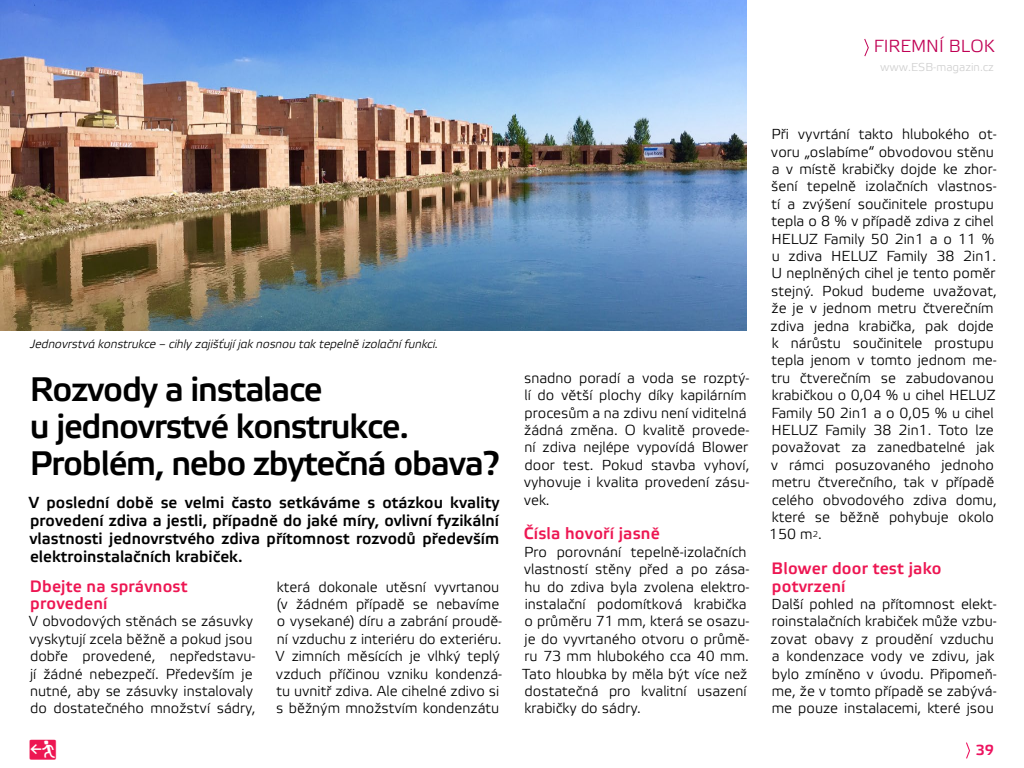
<style>
.page{position:relative;width:1024px;height:768px;background:#fff}
.page>*{position:absolute;margin:0;border:0;box-sizing:border-box;transform-origin:0 0}
.t1{font:34px/37px "Etelka Medium Pro";letter-spacing:-.035em;color:#000}
.t2{font:20px "Etelka Medium Pro";color:#ed1652}
.t3{font:17.5px "Etelka Light Pro";color:#c00054}
.t4{font:16.5px/17.4px "Etelka Medium Pro";letter-spacing:.01em;color:#ed1652}
.t5{font:16px/18px "Etelka Medium Pro";color:#000;text-align:justify}
.t6{font:14.5px/17.4px "Etelka Light Pro";color:#000}
.t7{font:14.5px "Etelka Medium Pro";color:#ed125f}
.t8{font:italic 12px "Etelka Light Pro";letter-spacing:-.01em;color:#000}
.t9{font:11.5px "Etelka Light Pro";color:#d0d0d0}
</style>
<div class="page">
<svg style="left:966px;top:742px;width:4px;height:17px"></svg>
<svg style="left:864px;top:39px;width:5px;height:18px"></svg>
<img style="left:0;top:0;width:747px;height:331px">
<p class="t3" style="left:874px;top:37px;width:122px">FIREMNÍ BLOK</p>
<p class="t9" style="left:880px;top:61px;width:115px">www.ESB-magazin.cz</p>
<p class="t8" style="left:30px;top:337px;width:410px">Jednovrstvá konstrukce – cihly zajišťují jak nosnou tak tepelně izolační funkci.</p>
<h1 class="t1" style="left:30px;top:372px;width:471px">Rozvody a instalace<br>u jednovrstvé konstrukce.<br>Problém, nebo zbytečná obava?</h1>
<p class="t5" style="left:29px;top:494px;width:472px">V poslední době se velmi často setkáváme s otázkou kvality provedení zdiva a jestli, případně do jaké míry, ovlivní fyzikální vlastnosti jednovrstvého zdiva přítomnost rozvodů především elektroinstalačních krabiček.</p>
<p class="t4" style="left:30px;top:578px;width:159px">Dbejte na správnost provedení</p>
<p class="t6" style="left:29px;top:614px;width:228px">V obvodových stěnách se zásuvky vyskytují zcela běžně a pokud jsou dobře provedené, nepředstavu&shy;jí žádné nebezpečí. Především je nutné, aby se zásuvky instalovaly do dostatečného množství sádry,</p>
<p class="t6" style="left:276px;top:579px;width:228px">která dokonale utěsní vyvrtanou (v žádném případě se nebavíme o vysekané) díru a zabrání proudě&shy;ní vzduchu z interiéru do exteriéru.<br>V zimních měsících je vlhký teplý vzduch příčinou vzniku kondenzá&shy;tu uvnitř zdiva. Ale cihelné zdivo si s běžným množstvím kondenzátu</p>
<h2 class="t2" style="left:29px;top:737px;width:29px">q</h2>
<p class="t6" style="left:524px;top:370px;width:227px">snadno poradí a voda se rozptý&shy;lí do větší plochy díky kapilárním procesům a na zdivu není viditelná žádná změna. O kvalitě provede&shy;ní zdiva nejlépe vypovídá Blower door test. Pokud stavba vyhoví, vyhovuje i kvalita provedení zásu&shy;vek.</p>
<p class="t4" style="left:524px;top:526px;width:137px">Čísla hovoří jasně</p>
<p class="t6" style="left:522px;top:544px;width:229px">Pro porovnání tepelně-izolačních vlastností stěny před a po zása&shy;hu do zdiva byla zvolena elektro&shy;instalační podomítková krabička o průměru 71 mm, která se osazu&shy;je do vyvrtaného otvoru o průmě&shy;ru 73 mm hlubokého cca 40 mm.<br>Tato hloubka by měla být více než dostatečná pro kvalitní usazení krabičky do sádry.</p>
<p class="t6" style="left:769px;top:126px;width:229px">Při vyvrtání takto hlubokého ot&shy;voru „oslabíme“ obvodovou stěnu a v místě krabičky dojde ke zhor&shy;šení tepelně izolačních vlastnos&shy;tí a zvýšení součinitele prostupu tepla o 8 % v případě zdiva z cihel<br>HELUZ Family 50 2in1 a o 11 % u zdiva HELUZ Family 38 2in1.<br>U neplněných cihel je tento poměr stejný. Pokud budeme uvažovat, že je v jednom metru čtverečním zdiva jedna krabička, pak dojde k nárůstu součinitele prostupu tepla jenom v tomto jednom me&shy;tru čtverečním se zabudovanou krabičkou o 0,04 % u cihel HELUZ<br>Family 50 2in1 a o 0,05 % u cihel<br>HELUZ Family 38 2in1. Toto lze považovat za zanedbatelné jak v rámci posuzovaného jednoho metru čtverečního, tak v případě celého obvodového zdiva domu, které se běžně pohybuje okolo<br>150 m<sup>2</sup>.</p>
<p class="t4" style="left:772px;top:561px;width:172px">Blower door test jako potvrzení</p>
<p class="t6" style="left:771px;top:596px;width:228px">Další pohled na přítomnost elekt&shy;roinstalačních krabiček může vzbu&shy;zovat obavy z proudění vzduchu a kondenzace vody ve zdivu, jak bylo zmíněno v úvodu. Připomeň&shy;me, že v tomto případě se zabývá&shy;me pouze instalacemi, které jsou</p>
<p class="t7" style="left:976px;top:742px;width:20px">39</p>
</div>
